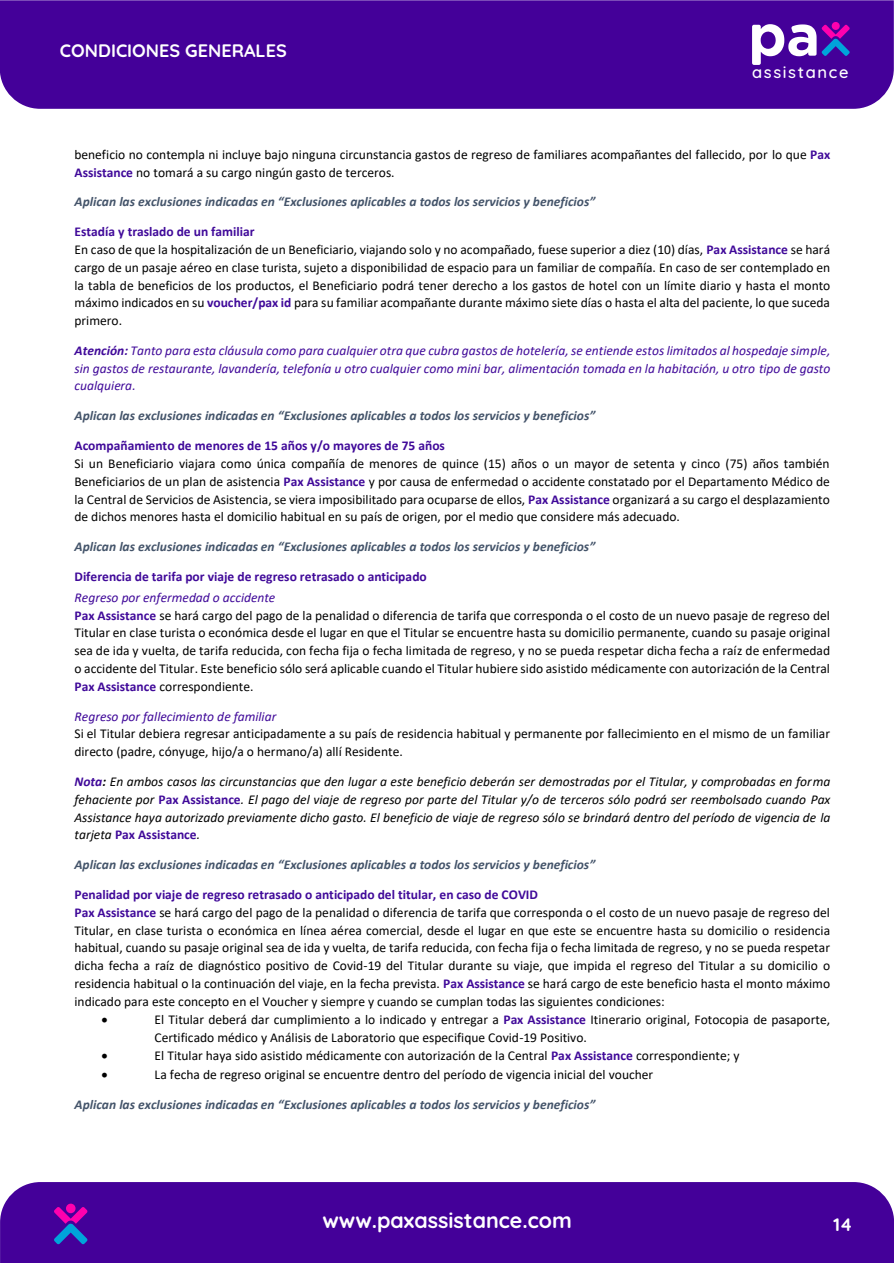
<style>
.page{position:relative;width:894px;height:1263px;background:#fff}
.page>*{position:absolute;margin:0;border:0;box-sizing:border-box;transform-origin:0 0}
.t1{font:700 21.45px "Quicksand";color:#fff}
.t2{font:700 18px "Quicksand";color:#fff}
.t3{font:500 16.5px "Quicksand";letter-spacing:.1em;color:#fff}
.t4{font:13.5px/17.7px "Calibri";color:#000}
.t5{font:italic 700 13.5px "Calibri";color:#44546a}
.t6{font:italic 13.5px/17.7px "Calibri";color:#000;text-align:justify}
.t7{font:italic 13.5px/17.7px "Calibri";color:#400999;text-align:justify}
.t8{font:700 13.5px "Calibri";color:#400999}
.t9{font:13.5px "Symbol";color:#000}
.s1{font-weight:700;color:#400999}
.s2{font-weight:700}
.s3{font-style:italic;color:#400999}
.s4{font-weight:700;font-style:normal;color:#400999}
</style>
<div class="page">
<div style="left:0;top:0;width:893px;height:109px;background:#409"></div>
<svg style="left:751px;top:24px;width:98px;height:41px"></svg>
<div style="left:831px;top:22px;width:8px;height:8px;background:#ff00ae;border-radius:50%"></div>
<div style="left:0;top:1182px;width:893px;height:81px;background:#409"></div>
<svg style="left:54px;top:1207px;width:33px;height:37px"></svg>
<div style="left:66px;top:1203px;width:9px;height:10px;background:#ff00ae;border-radius:50%"></div>
<h2 class="t2" style="left:60px;top:35px;width:228px">CONDICIONES GENERALES</h2>
<p class="t3" style="left:751px;top:59px;width:98px">assistance</p>
<p class="t4" style="left:75px;top:145px;width:756px">beneficio no contempla ni incluye bajo ninguna circunstancia gastos de regreso de familiares acompañantes del fallecido, por lo que <span class="s1">Pax<br>Assistance</span> no tomará a su cargo ningún gasto de terceros.</p>
<p class="t5" style="left:75px;top:192px;width:522px">Aplican las exclusiones indicadas en “Exclusiones aplicables a todos los servicios y beneficios”</p>
<p class="t4" style="left:75px;top:223px;width:757px"><span class="s1">Estadía y traslado de un familiar<br></span>En caso de que la hospitalización de un Beneficiario, viajando solo y no acompañado, fuese superior a diez (10) días, <span class="s1">Pax Assistance</span> se hará cargo de un pasaje aéreo en clase turista, sujeto a disponibilidad de espacio para un familiar de compañía. En caso de ser contemplado en la tabla de beneficios de los productos, el Beneficiario podrá tener derecho a los gastos de hotel con un límite diario y hasta el monto máximo indicados en su <span class="s1">voucher/pax id</span> para su familiar acompañante durante máximo siete días o hasta el alta del paciente, lo que suceda primero.</p>
<p class="t7" style="left:75px;top:341px;width:757px"><span class="s2">Atención:</span> Tanto para esta cláusula como para cualquier otra que cubra gastos de hotelería, se entiende estos limitados al hospedaje simple, sin gastos de restaurante, lavandería, telefonía u otro cualquier como mini bar, alimentación tomada en la habitación, u otro tipo de gasto cualquiera.</p>
<p class="t5" style="left:75px;top:406px;width:522px">Aplican las exclusiones indicadas en “Exclusiones aplicables a todos los servicios y beneficios”</p>
<p class="t8" style="left:75px;top:436px;width:372px">Acompañamiento de menores de 15 años y/o mayores de 75 años</p>
<p class="t4" style="left:74px;top:454px;width:756px;text-align:justify">Si un Beneficiario viajara como única compañía de menores de quince (15) años o un mayor de setenta y cinco (75) años también Beneficiarios de un plan de asistencia <span class="s1">Pax Assistance</span> y por causa de enfermedad o accidente constatado por el Departamento Médico de la Central de Servicios de Asistencia, se viera imposibilitado para ocuparse de ellos, <span class="s1">Pax Assistance</span> organizará a su cargo el desplazamiento de dichos menores hasta el domicilio habitual en su país de origen, por el medio que considere más adecuado.</p>
<p class="t5" style="left:74px;top:537px;width:522px">Aplican las exclusiones indicadas en “Exclusiones aplicables a todos los servicios y beneficios”</p>
<p class="t8" style="left:74px;top:567px;width:353px">Diferencia de tarifa por viaje de regreso retrasado o anticipado</p>
<p class="t4" style="left:74px;top:588px;width:756px"><span class="s3">Regreso por enfermedad o accidente<br></span><span class="s1">Pax Assistance</span> se hará cargo del pago de la penalidad o diferencia de tarifa que corresponda o el costo de un nuevo pasaje de regreso del Titular en clase turista o económica desde el lugar en que el Titular se encuentre hasta su domicilio permanente, cuando su pasaje original sea de ida y vuelta, de tarifa reducida, con fecha fija o fecha limitada de regreso, y no se pueda respetar dicha fecha a raíz de enfermedad o accidente del Titular. Este beneficio sólo será aplicable cuando el Titular hubiere sido asistido médicamente con autorización de la Central <span class="s1">Pax Assistance</span> correspondiente.</p>
<p class="t7" style="left:74px;top:706px;width:203px">Regreso por fallecimiento de familiar</p>
<p class="t4" style="left:74px;top:725px;width:756px">Si el Titular debiera regresar anticipadamente a su país de residencia habitual y permanente por fallecimiento en el mismo de un familiar directo (padre, cónyuge, hijo/a o hermano/a) allí Residente.</p>
<p class="t6" style="left:74px;top:772px;width:757px"><span class="s1">Nota</span><span class="s2">:</span> En ambos casos las circunstancias que den lugar a este beneficio deberán ser demostradas por el Titular, y comprobadas en forma fehaciente por <span class="s4">Pax Assistance</span>. El pago del viaje de regreso por parte del Titular y/o de terceros sólo podrá ser reembolsado cuando Pax Assistance haya autorizado previamente dicho gasto. El beneficio de viaje de regreso sólo se brindará dentro del período de vigencia de la tarjeta <span class="s4">Pax Assistance</span>.</p>
<p class="t5" style="left:74px;top:855px;width:522px">Aplican las exclusiones indicadas en “Exclusiones aplicables a todos los servicios y beneficios”</p>
<p class="t4" style="left:74px;top:885px;width:756px"><span class="s1">Penalidad por viaje de regreso retrasado o anticipado del titular, en caso de COVID<br>Pax Assistance</span> se hará cargo del pago de la penalidad o diferencia de tarifa que corresponda o el costo de un nuevo pasaje de regreso del Titular, en clase turista o económica en línea aérea comercial, desde el lugar en que este se encuentre hasta su domicilio o residencia habitual, cuando su pasaje original sea de ida y vuelta, de tarifa reducida, con fecha fija o fecha limitada de regreso, y no se pueda respetar dicha fecha a raíz de diagnóstico positivo de Covid-19 del Titular durante su viaje, que impida el regreso del Titular a su domicilio o residencia habitual o la continuación del viaje, en la fecha prevista. <span class="s1">Pax Assistance</span> se hará cargo de este beneficio hasta el monto máximo indicado para este concepto en el Voucher y siempre y cuando se cumplan todas las siguientes condiciones:</p>
<p class="t9" style="left:102px;top:1010px;width:8px">•</p>
<p class="t4" style="left:154px;top:1010px;width:676px">El Titular deberá dar cumplimiento a lo indicado y entregar a <span class="s1">Pax Assistance</span> Itinerario original, Fotocopia de pasaporte,<br>Certificado médico y Análisis de Laboratorio que especifique Covid-19 Positivo.</p>
<p class="t9" style="left:102px;top:1046px;width:8px">•</p>
<p class="t4" style="left:154px;top:1046px;width:586px">El Titular haya sido asistido médicamente con autorización de la Central <span class="s1">Pax Assistance</span> correspondiente; y</p>
<p class="t9" style="left:102px;top:1065px;width:8px">•</p>
<p class="t4" style="left:154px;top:1065px;width:500px">La fecha de regreso original se encuentre dentro del período de vigencia inicial del voucher</p>
<p class="t5" style="left:75px;top:1094px;width:522px">Aplican las exclusiones indicadas en “Exclusiones aplicables a todos los servicios y beneficios”</p>
<h1 class="t1" style="left:322px;top:1202px;width:251px">www.paxassistance.com</h1>
<h2 class="t2" style="left:833px;top:1210px;width:21px">14</h2>
</div>
